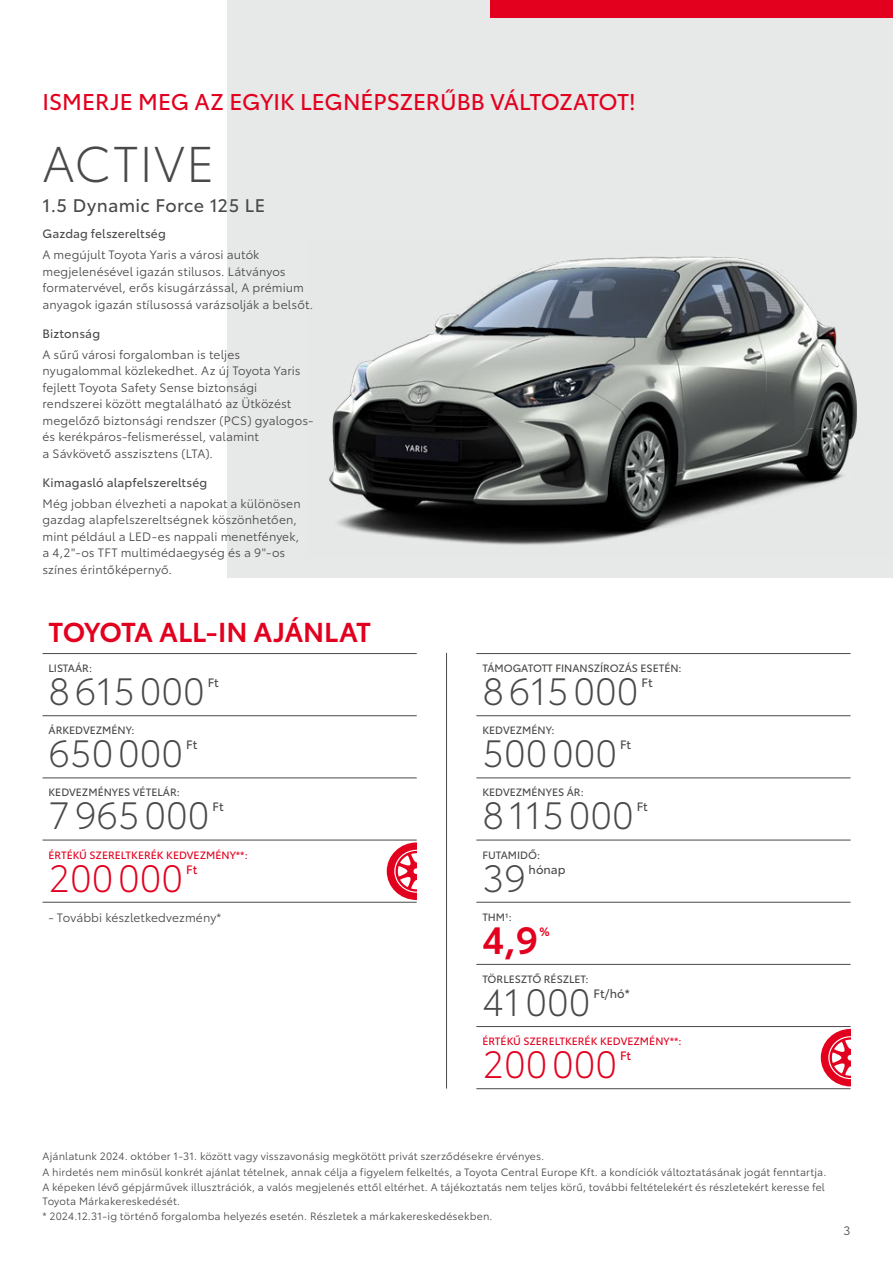
<style>
.page{position:relative;width:893px;height:1263px;background:#fff}
.page>*{position:absolute;margin:0;border:0;box-sizing:border-box;transform-origin:0 0}
.t1{font:300 49.5px "Toyota Type";letter-spacing:.03em;color:#494948}
.t2{font:300 37.5px "Toyota Type";color:#494948}
.t3{font:300 37.5px "Toyota Type";color:#e3001f}
.t4{font:600 37.5px "Toyota Type";color:#e3001f}
.t5{font:600 27px "Toyota Type";letter-spacing:-.015em;color:#e3001f}
.t6{font:22.5px "Toyota Type";letter-spacing:-.005em;color:#e3001f}
.t7{font:18px "Toyota Type";letter-spacing:.02em;color:#494948}
.t8{font:12px/16.5px "Toyota Type";letter-spacing:.005em;color:#494948}
.t9{font:12px "Toyota Type";letter-spacing:.005em;color:#494948}
.t10{font:12px "Toyota Type";color:#e3001f}
.t11{font:600 12px "Toyota Type";color:#e3001f}
.t12{font:10.5px/15.6px "Toyota Type";letter-spacing:.015em;color:#494948}
.t13{font:10.5px "Toyota Type";color:#494948}
.t14{font:10.5px "Toyota Type";color:#e3001f}
</style>
<div class="page">
<div style="left:227px;top:0;width:666px;height:578px;background:#e7e8e8"></div>
<img style="left:329px;top:256px;width:528px;height:289px">
<div style="left:490px;top:0;width:403px;height:17px;background:#e3001f"></div>
<svg style="left:821px;top:1029px;width:30px;height:57px"></svg>
<svg style="left:387px;top:842px;width:30px;height:58px"></svg>
<hr style="left:476px;top:715px;width:374px;height:1px;background:#494948">
<hr style="left:476px;top:1088px;width:374px;height:1px;background:#494948">
<hr style="left:476px;top:653px;width:374px;height:1px;background:#494948">
<hr style="left:476px;top:778px;width:374px;height:1px;background:#494948">
<hr style="left:476px;top:840px;width:374px;height:1px;background:#494948">
<hr style="left:476px;top:902px;width:374px;height:1px;background:#494948">
<hr style="left:476px;top:964px;width:374px;height:1px;background:#494948">
<hr style="left:476px;top:1026px;width:374px;height:1px;background:#494948">
<hr style="left:43px;top:715px;width:374px;height:1px;background:#494948">
<hr style="left:43px;top:778px;width:374px;height:1px;background:#494948">
<hr style="left:43px;top:840px;width:374px;height:1px;background:#494948">
<hr style="left:43px;top:902px;width:374px;height:1px;background:#494948">
<hr style="left:43px;top:653px;width:374px;height:1px;background:#494948">
<hr style="left:446px;top:653px;width:1px;height:435px;background:#494948">
<h3 class="t6" style="left:43px;top:86px;width:595px">ISMERJE MEG AZ EGYIK LEGNÉPSZERŰBB VÁLTOZATOT!</h3>
<h1 class="t1" style="left:43px;top:128px;width:174px">ACTIVE</h1>
<h3 class="t7" style="left:43px;top:192px;width:224px">1.5 Dynamic Force 125 LE</h3>
<p class="t9" style="left:43px;top:225px;width:125px">Gazdag felszereltség</p>
<p class="t8" style="left:43px;top:246px;width:272px">A megújult Toyota Yaris a városi autók megjelenésével igazán stilusos. Látványos formatervével, erős kisugárzással, A prémium anyagok igazán stílusossá varázsolják a belsőt.</p>
<p class="t9" style="left:43px;top:324px;width:59px">Biztonság</p>
<p class="t8" style="left:43px;top:345px;width:273px">A sűrű városi forgalomban is teljes nyugalommal közlekedhet. Az új Toyota Yaris fejlett Toyota Safety Sense biztonsági rendszerei között megtalálható az Ütközést megelőző biztonsági rendszer (PCS) gyalogos&shy;és kerékpáros-felismeréssel, valamint<br>a Sávkövető asszisztens (LTA).</p>
<p class="t9" style="left:43px;top:473px;width:166px">Kimagasló alapfelszereltség</p>
<p class="t8" style="left:43px;top:494px;width:260px">Még jobban élvezheti a napokat a különösen gazdag alapfelszereltségnek köszönhetően, mint például a LED-es nappali menetfények, a 4,2"-os TFT multimédaegység és a 9"-os színes érintőképernyő.</p>
<h3 class="t5" style="left:49px;top:612px;width:324px">TOYOTA ALL-IN AJÁNLAT</h3>
<p class="t13" style="left:49px;top:660px;width:45px">LISTAÁR:</p>
<h2 class="t2" style="left:49px;top:664px;width:158px">8615000</h2>
<p class="t9" style="left:208px;top:674px;width:12px">Ft</p>
<p class="t13" style="left:49px;top:723px;width:88px">ÁRKEDVEZMÉNY:</p>
<h2 class="t2" style="left:49px;top:726px;width:136px">650000</h2>
<p class="t9" style="left:186px;top:736px;width:12px">Ft</p>
<p class="t13" style="left:49px;top:785px;width:133px">KEDVEZMÉNYES VÉTELÁR:</p>
<h2 class="t2" style="left:49px;top:789px;width:163px">7965000</h2>
<p class="t9" style="left:213px;top:798px;width:12px">Ft</p>
<p class="t14" style="left:49px;top:847px;width:201px">ÉRTÉKŰ SZERELTKERÉK KEDVEZMÉNY**:</p>
<h2 class="t3" style="left:49px;top:851px;width:136px">200000</h2>
<p class="t10" style="left:186px;top:860px;width:12px">Ft</p>
<p class="t8" style="left:49px;top:909px;width:174px">- További készletkedvezmény*</p>
<p class="t13" style="left:482px;top:660px;width:201px">TÁMOGATOTT FINANSZÍROZÁS ESETÉN:</p>
<h2 class="t2" style="left:482px;top:664px;width:158px">8615000</h2>
<p class="t9" style="left:642px;top:674px;width:12px">Ft</p>
<p class="t13" style="left:482px;top:723px;width:74px">KEDVEZMÉNY:</p>
<h2 class="t2" style="left:482px;top:726px;width:136px">500000</h2>
<p class="t9" style="left:620px;top:736px;width:12px">Ft</p>
<p class="t13" style="left:482px;top:785px;width:103px">KEDVEZMÉNYES ÁR:</p>
<h2 class="t2" style="left:482px;top:789px;width:153px">8115000</h2>
<p class="t9" style="left:637px;top:798px;width:12px">Ft</p>
<p class="t13" style="left:482px;top:847px;width:59px">FUTAMIDŐ:</p>
<h2 class="t2" style="left:482px;top:851px;width:45px">39</h2>
<p class="t9" style="left:529px;top:860px;width:39px">hónap</p>
<p class="t13" style="left:482px;top:909px;width:31px">THM1:</p>
<h2 class="t4" style="left:482px;top:911px;width:57px">4,9</h2>
<p class="t11" style="left:539px;top:922px;width:12px">%</p>
<p class="t13" style="left:482px;top:971px;width:108px">TÖRLESZTŐ RÉSZLET:</p>
<h2 class="t2" style="left:482px;top:975px;width:110px">41000</h2>
<p class="t9" style="left:594px;top:984px;width:38px">Ft/hó*</p>
<p class="t14" style="left:482px;top:1033px;width:201px">ÉRTÉKŰ SZERELTKERÉK KEDVEZMÉNY**:</p>
<h2 class="t3" style="left:482px;top:1037px;width:136px">200000</h2>
<p class="t10" style="left:620px;top:1047px;width:12px">Ft</p>
<p class="t12" style="left:43px;top:1148px;width:785px">Ajánlatunk 2024. október 1-31. között vagy visszavonásig megkötött privát szerződésekre érvényes.<br>A hirdetés nem minősül konkrét ajánlat tételnek, annak célja a figyelem felkeltés, a Toyota Central Europe Kft. a kondíciók változtatásának jogát fenntartja.<br>A képeken lévő gépjárművek illusztrációk, a valós megjelenés ettől eltérhet. A tájékoztatás nem teljes körű, további feltételekért és részletekért keresse fel</p>
<p class="t12" style="left:43px;top:1192px;width:452px">Toyota Márkakereskedését.<br>* 2024.12.31-ig történő forgalomba helyezés esetén. Részletek a márkakereskedésekben.</p>
<p class="t8" style="left:844px;top:1221px;width:8px">3</p>
</div>
